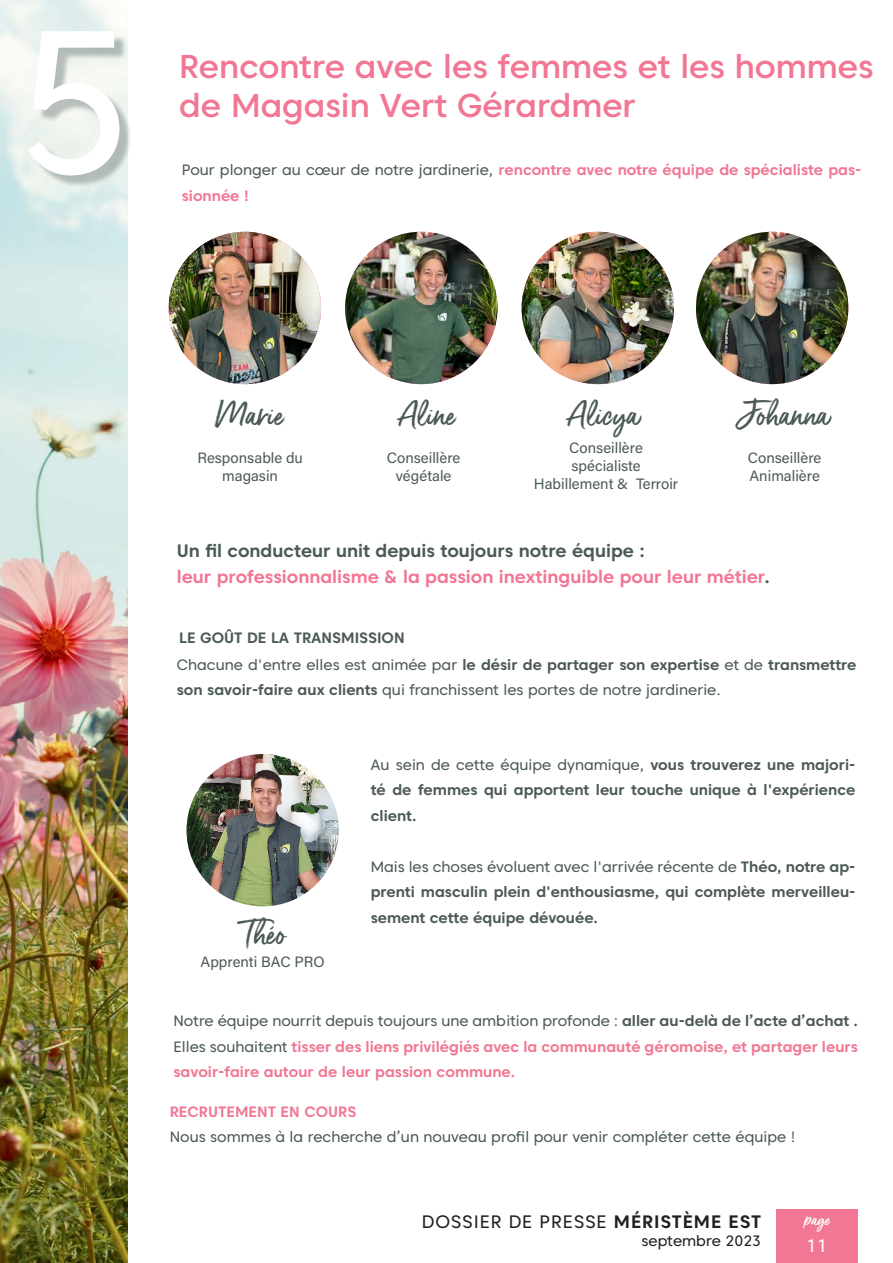
<style>
.page{position:relative;width:893px;height:1263px;background:#fff}
.page>*{position:absolute;margin:0;border:0;box-sizing:border-box;transform-origin:0 0}
.t1{font:202.8px "Caros";color:#fff}
.Style_de_paragraphe_4{font:500 33px "Caros";color:#f27794}
.paraphe{font:33px "Gotcha Standup";color:#4c5a57}
.paraphe-2{font:700 18px "Caros";color:#f27794}
.paraphe-3{font:700 18px "Caros";color:#4c5a57}
.t2{font:18px "Caros";letter-spacing:.05em;color:#231f20}
.t3{font:18px "Gotcha";color:#fff}
.t4{font:18px "Caros";color:#fff}
.paraphe-4{font:700 15px/25.5px "Caros";color:#f27794}
.paraphe-5{font:700 15px/25.5px "Caros";color:#4c5a57;text-align:justify}
.paraphe-6{font:15px/25.5px "Caros";color:#4c5a57}
.paraphe-7{font:15px/18px "Acumin Variable Concept";color:#4c5a57;text-align:center}
.t5{font:15px "Caros";color:#231f20}
.s1{font-weight:400;color:#4c5a57}
.s2{color:#4c5a57}
.s3{font-weight:700}
.s4{font-weight:400}
</style>
<div class="page">
<div style="left:776px;top:1209px;width:82px;height:54px;background:#f27794"></div>
<img style="left:0;top:0;width:128px;height:1263px">
<div style="left:33px;top:36px;width:100px;height:152px;background:#4c5a57;opacity:.37"></div>
<img style="left:169px;top:232px;width:152px;height:152px;border-radius:76px">
<img style="left:345px;top:232px;width:152px;height:152px;border-radius:76px">
<img style="left:522px;top:232px;width:152px;height:152px;border-radius:76px">
<img style="left:696px;top:232px;width:152px;height:152px;border-radius:76px">
<img style="left:186px;top:754px;width:153px;height:152px;border-radius:76px">
<p class="t1" style="left:14px;top:-30px;width:122px">5</p>
<p class="Style_de_paragraphe_4" style="left:179px;top:44px;width:696px">Rencontre avec les femmes et les hommes</p>
<p class="Style_de_paragraphe_4" style="left:179px;top:84px;width:458px">de Magasin Vert Gérardmer</p>
<p class="paraphe-4" style="left:182px;top:157px;width:681px"><span class="s1">Pour plonger au cœur de notre jardinerie,</span> rencontre avec notre équipe de spécialiste pas&shy;sionnée !</p>
<p class="paraphe" style="left:217px;top:393px;width:69px">Marie</p>
<p class="paraphe-7" style="left:197px;top:448px;width:107px">Responsable du magasin</p>
<p class="paraphe" style="left:398px;top:393px;width:59px">Aline</p>
<p class="paraphe-7" style="left:387px;top:448px;width:75px">Conseillère</p>
<p class="paraphe-7" style="left:396px;top:466px;width:57px">végétale</p>
<p class="paraphe" style="left:567px;top:393px;width:73px">Alicya</p>
<p class="paraphe" style="left:740px;top:393px;width:91px">Johanna</p>
<p class="paraphe-7" style="left:569px;top:438px;width:75px">Conseillère</p>
<p class="paraphe-7" style="left:571px;top:456px;width:71px">spécialiste</p>
<p class="paraphe-7" style="left:534px;top:474px;width:146px">Habillement &amp; Terroir</p>
<p class="paraphe-7" style="left:748px;top:448px;width:75px">Conseillère</p>
<p class="paraphe-7" style="left:749px;top:466px;width:72px">Animalière</p>
<p class="paraphe-3" style="left:177px;top:539px;width:469px">Un fil conducteur unit depuis toujours notre équipe :</p>
<p class="paraphe-2" style="left:177px;top:564px;width:595px">leur professionnalisme &amp; la passion inextinguible pour leur métier<span class="s2">.</span></p>
<p class="paraphe-5" style="left:179px;top:624px;width:227px">LE GOÛT DE LA TRANSMISSION</p>
<p class="paraphe-6" style="left:177px;top:651px;width:681px">Chacune d'entre elles est animée par <span class="s3">le désir de partager son expertise</span> et de <span class="s3">transmettre son savoir-faire aux clients</span> qui franchissent les portes de notre jardinerie.</p>
<p class="paraphe" style="left:240px;top:911px;width:48px">Théo</p>
<p class="paraphe-7" style="left:200px;top:952px;width:126px">Apprenti BAC PRO</p>
<p class="paraphe-5" style="left:371px;top:751px;width:486px"><span class="s4">Au sein de cette équipe dynamique,</span> vous trouverez une majori&shy;té de femmes qui apportent leur touche unique à l'expérience client.</p>
<p class="paraphe-5" style="left:371px;top:853px;width:486px"><span class="s4">Mais les choses évoluent avec l'arrivée récente de</span> Théo, notre ap&shy;prenti masculin plein d'enthousiasme, qui complète merveilleu&shy;sement cette équipe dévouée.</p>
<p class="paraphe-4" style="left:173px;top:1008px;width:686px;text-align:justify"><span class="s1">Notre équipe nourrit depuis toujours une ambition profonde :</span> <span class="s2">aller au-delà de l’acte d’achat .<br></span><span class="s1">Elles souhaitent</span> tisser des liens privilégiés avec la communauté géromoise, et partager leurs savoir-faire autour de leur passion commune.</p>
<p class="paraphe-4" style="left:170px;top:1098px;width:188px">RECRUTEMENT EN COURS</p>
<p class="paraphe-6" style="left:170px;top:1124px;width:627px">Nous sommes à la recherche d’un nouveau profil pour venir compléter cette équipe !</p>
<p class="t2" style="left:422px;top:1210px;width:341px">DOSSIER DE PRESSE <span class="s3">MÉRISTÈME EST</span></p>
<p class="t5" style="left:642px;top:1231px;width:121px">septembre 2023</p>
<p class="t3" style="left:804px;top:1207px;width:27px">page</p>
<p class="t4" style="left:806px;top:1234px;width:23px">11</p>
</div>
